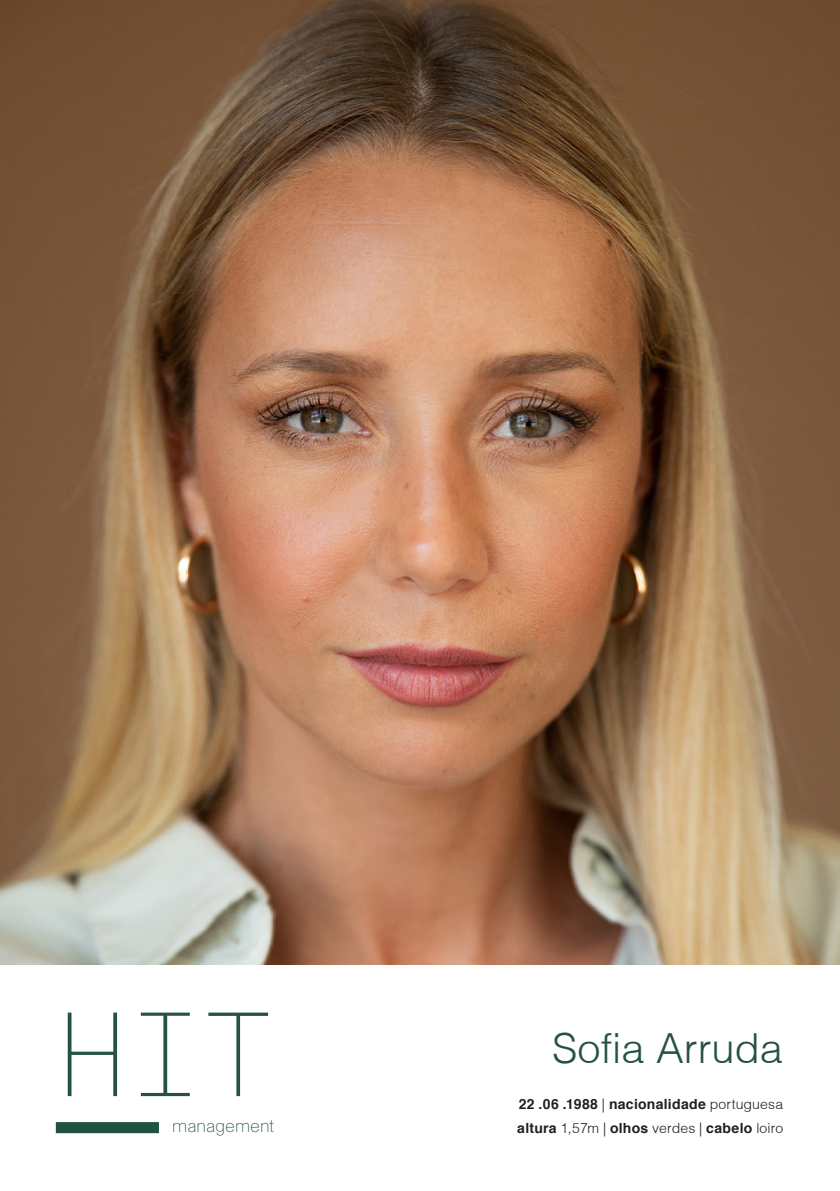
<style>
.page{position:relative;width:840px;height:1191px;background:#fff}
.page>*{position:absolute;margin:0;border:0;box-sizing:border-box;transform-origin:0 0}
.t1{font:200 117.6px "GT America Mono";color:#265243}
.t2{font:300 41.4px "Helvetica";color:#265243}
.t3{font:100 18px "Basel";color:#205244}
.t4{font:300 14px "Helvetica";letter-spacing:.005em;color:#231f20}
.t5{font:700 14px "Helvetica";letter-spacing:.02em;color:#231f20}
.s1{font-weight:300}
.s2{font-weight:700}
</style>
<div class="page">
<div style="left:56px;top:1122px;width:103px;height:11px;background:#205244"></div>
<img style="left:0;top:0;width:839px;height:964px">
<p class="t1" style="left:56px;top:988px;width:220px">HIT</p>
<p class="t3" style="left:172px;top:1114px;width:103px">management</p>
<p class="t2" style="left:552px;top:1023px;width:232px">Sofia Arruda</p>
<p class="t5" style="left:518px;top:1095px;width:266px">22 .06 .1988 <span class="s1">|</span> nacionalidade <span class="s1">portuguesa</span></p>
<p class="t4" style="left:517px;top:1119px;width:267px"><span class="s2">altura</span> 1,57m | <span class="s2">olhos</span> verdes | <span class="s2">cabelo</span> loiro</p>
</div>
